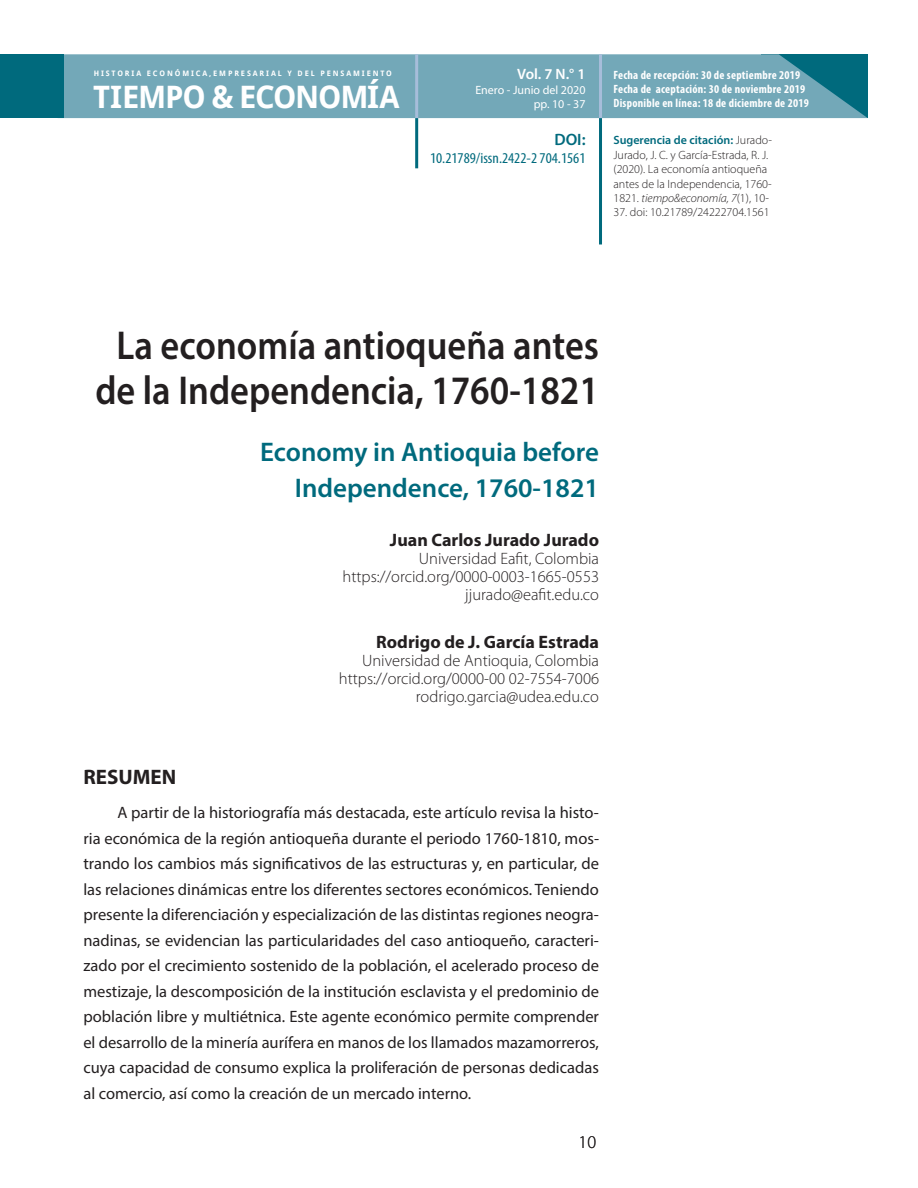
<style>
.page{position:relative;width:918px;height:1188px;background:#fff}
.page>*{position:absolute;margin:0;border:0;box-sizing:border-box;transform-origin:0 0}
.t1{font:600 40.5px/45px "Myriad Pro";color:#231f20;text-align:center;scale:.9 1}
.t2{font:700 30.9px "Droid Sans";letter-spacing:-.04em;color:#fff}
.t3{font:600 27px/36px "Myriad Pro";color:#006a7d;text-align:right}
.t4{font:700 21px "Myriad Pro";color:#231f20}
.t5{font:700 18px "Myriad Pro";color:#231f20}
.t6{font:300 18px "Myriad Pro";color:#231f20}
.t7{font:16.5px/25.5px "Myriad Pro";color:#231f20;text-align:justify}
.t8{font:300 16.5px/18px "Myriad Pro";color:#231f20;text-align:right}
.t9{font:600 16.5px "Myriad Pro";color:#006a7d}
.t10{font:condensed 15px "Myriad Pro";color:#006a7d;scale:1.06 1}
.t11{font:600 15px "Myriad Pro";color:#fff}
.t12{font:300 12px/14.4px "Myriad Pro";color:#231f20}
.t13{font:700 condensed 12px/14.4px "Myriad Pro";letter-spacing:.02em;color:#fff}
.t14{font:12px "Myriad Pro";color:#fff}
.t15{font:700 7.5px "Droid Sans";letter-spacing:.25em;color:#fff}
.s1{font-weight:600;color:#006a7d}
.s2{font-style:italic}
</style>
<div class="page">
<div style="left:64px;top:54px;width:804px;height:64px;background:#73a8b8"></div>
<div style="left:0;top:54px;width:64px;height:64px;background:#006a7d"></div>
<hr style="left:415px;top:54px;width:3px;height:64px;background:#a7bdda">
<hr style="left:599px;top:54px;width:3px;height:64px;background:#a7bdda">
<hr style="left:599px;top:118px;width:3px;height:126px;background:#006a7d">
<hr style="left:415px;top:118px;width:3px;height:50px;background:#006a7d">
<p class="t15" style="left:94px;top:68px;width:300px">HISTORIA ECONÓMICA,EMPRESARIAL Y DEL PENSAMIENTO</p>
<h2 class="t2" style="left:93px;top:75px;width:308px">TIEMPO &amp; ECONOMÍA</h2>
<p class="t11" style="left:517px;top:65px;width:70px">Vol. 7 N.° 1</p>
<p class="t14" style="left:475px;top:82px;width:112px">Enero - Junio del 2020</p>
<p class="t14" style="left:534px;top:97px;width:53px">pp. 10 - 37</p>
<p class="t9" style="left:554px;top:129px;width:33px">DOI:</p>
<p class="t10" style="left:430px;top:149px;width:148px">10.21789/issn.2422-2 704.1561</p>
<p class="t13" style="left:613px;top:67px;width:197px">Fecha de recepción: 30 de septiembre 2019<br>Fecha de aceptación: 30 de noviembre 2019<br>Disponible en línea: 18 de diciembre de 2019</p>
<p class="t12" style="left:613px;top:133px;width:160px"><span class="s1">Sugerencia de citación:</span> Jurado-Jurado, J. C. y García-Estrada, R. J. (2020). La economía antioqueña antes de la Independencia, 1760- 1821. <span class="s2">tiempo&amp;economía, 7</span>(1), 10-</p>
<p class="t12" style="left:613px;top:205px;width:158px">37. doi: 10.21789/24222704.1561</p>
<h1 class="t1" style="left:95px;top:322px;width:561px">La economía antioqueña antes de la Independencia, 1760-1821</h1>
<h3 class="t3" style="left:260px;top:434px;width:340px">Economy in Antioquia before<br>Independence, 1760-1821</h3>
<p class="t5" style="left:390px;top:528px;width:211px">Juan Carlos Jurado Jurado</p>
<p class="t8" style="left:343px;top:549px;width:258px">Universidad Eafit, Colombia https://orcid.org/0000-0003-1665-0553 jjurado@eafit.edu.co</p>
<p class="t5" style="left:376px;top:630px;width:224px">Rodrigo de J. García Estrada</p>
<p class="t8" style="left:339px;top:651px;width:262px">Universidad de Antioquia, Colombia https://orcid.org/0000-00 02-7554-7006 rodrigo.garcia@udea.edu.co</p>
<p class="t4" style="left:83px;top:763px;width:94px">RESUMEN</p>
<p class="t7" style="left:83px;top:800px;width:517px;text-indent:34px">A partir de la historiografía más destacada, este artículo revisa la histo&shy;ria económica de la región antioqueña durante el periodo 1760-1810, mos&shy;trando los cambios más significativos de las estructuras y, en particular, de las relaciones dinámicas entre los diferentes sectores económicos. Teniendo presente la diferenciación y especialización de las distintas regiones neogra&shy;nadinas, se evidencian las particularidades del caso antioqueño, caracteri&shy;zado por el crecimiento sostenido de la población, el acelerado proceso de mestizaje, la descomposición de la institución esclavista y el predominio de población libre y multiétnica. Este agente económico permite comprender el desarrollo de la minería aurífera en manos de los llamados mazamorreros, cuya capacidad de consumo explica la proliferación de personas dedicadas al comercio, así como la creación de un mercado interno.</p>
<p class="t6" style="left:579px;top:1132px;width:19px">10</p>
</div>
